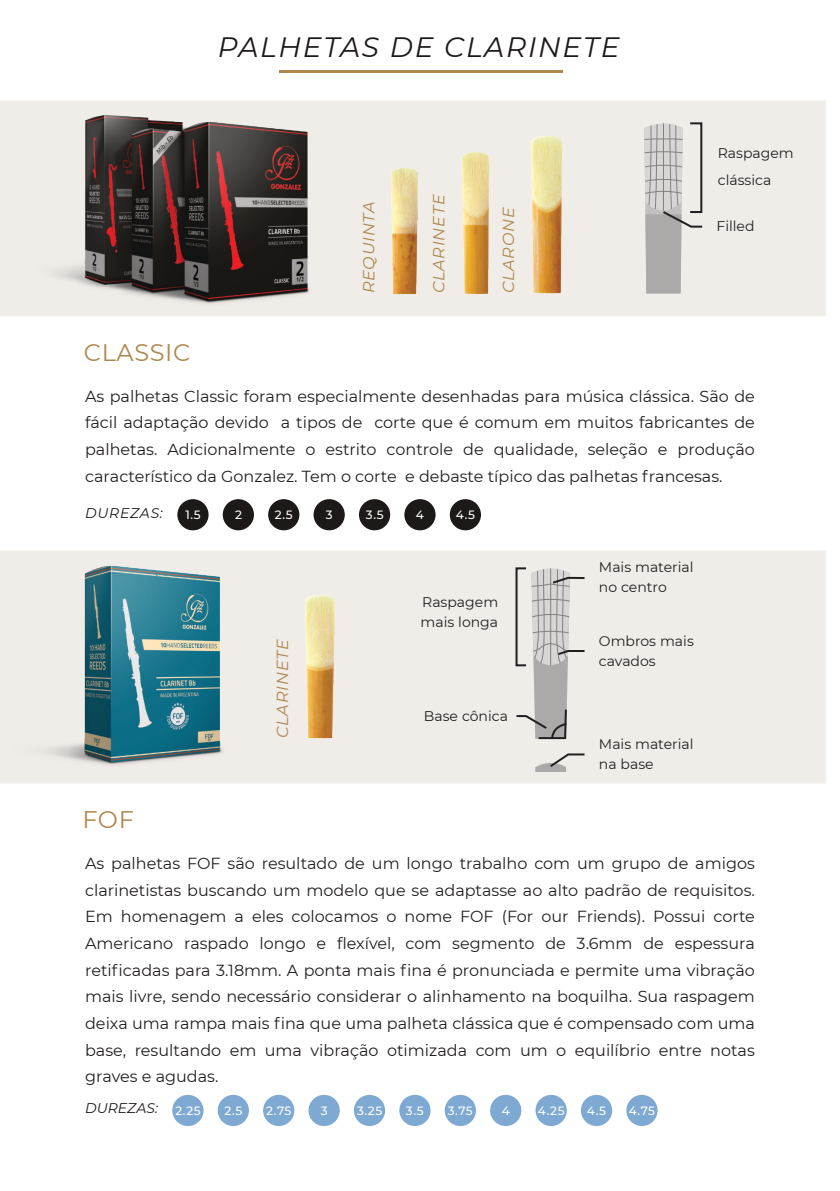
<style>
.page{position:relative;width:840px;height:1191px;background:#fff}
.page>*{position:absolute;margin:0;border:0;box-sizing:border-box;transform-origin:0 0}
.t1{font:italic 28px "Montserrat";letter-spacing:.06em;color:#1d1918}
.t2{font:24px "Montserrat";letter-spacing:.025em;color:#af864b}
.t3{font:16px/26.6px "Montserrat";color:#231f20;text-align:justify}
.t4{font:italic 16px "Montserrat";letter-spacing:.05em;color:#af864b}
.t5{font:14px/20px "Montserrat";color:#231f20}
.t6{font:italic 14px "Montserrat";color:#1d1918}
.t7{font:italic 14px "Montserrat";letter-spacing:.05em;color:#1d1918}
.t8{font:500 12px "Montserrat";letter-spacing:.03em;color:#fff}
</style>
<div class="page">
<div style="left:0;top:550px;width:825px;height:233px;background:#f0ece8"></div>
<div style="left:172px;top:1094px;width:31px;height:32px;background:#7ea9d2;border-radius:50%"></div>
<div style="left:217px;top:1094px;width:32px;height:32px;background:#7ea9d2;border-radius:50%"></div>
<div style="left:263px;top:1094px;width:31px;height:32px;background:#7ea9d2;border-radius:50%"></div>
<div style="left:308px;top:1094px;width:31px;height:32px;background:#7ea9d2;border-radius:50%"></div>
<div style="left:354px;top:1094px;width:31px;height:32px;background:#7ea9d2;border-radius:50%"></div>
<div style="left:399px;top:1094px;width:31px;height:32px;background:#7ea9d2;border-radius:50%"></div>
<div style="left:444px;top:1094px;width:31px;height:32px;background:#7ea9d2;border-radius:50%"></div>
<div style="left:490px;top:1094px;width:31px;height:32px;background:#7ea9d2;border-radius:50%"></div>
<div style="left:535px;top:1094px;width:31px;height:32px;background:#7ea9d2;border-radius:50%"></div>
<div style="left:580px;top:1094px;width:31px;height:32px;background:#7ea9d2;border-radius:50%"></div>
<div style="left:626px;top:1094px;width:31px;height:32px;background:#7ea9d2;border-radius:50%"></div>
<img style="left:10px;top:565px;width:217px;height:204px">
<img style="left:304px;top:595px;width:31px;height:144px">
<svg style="left:535px;top:752px;width:51px;height:20px"></svg>
<svg style="left:514px;top:567px;width:72px;height:173px;background:#cdcac7"></svg>
<div style="left:0;top:101px;width:825px;height:215px;background:#f0ece8"></div>
<div style="left:177px;top:499px;width:31px;height:31px;background:#1d1918;border-radius:50%"></div>
<div style="left:223px;top:499px;width:31px;height:31px;background:#1d1918;border-radius:50%"></div>
<div style="left:268px;top:499px;width:31px;height:31px;background:#1d1918;border-radius:50%"></div>
<div style="left:313px;top:499px;width:31px;height:31px;background:#1d1918;border-radius:50%"></div>
<div style="left:359px;top:499px;width:31px;height:31px;background:#1d1918;border-radius:50%"></div>
<div style="left:404px;top:499px;width:31px;height:31px;background:#1d1918;border-radius:50%"></div>
<div style="left:449px;top:499px;width:31px;height:31px;background:#1d1918;border-radius:50%"></div>
<img style="left:36px;top:101px;width:278px;height:206px">
<img style="left:391px;top:168px;width:27px;height:127px">
<img style="left:461px;top:151px;width:28px;height:143px">
<img style="left:530px;top:135px;width:32px;height:159px">
<svg style="left:643px;top:122px;width:60px;height:171px;background:#c9c7c4"></svg>
<hr style="left:279px;top:70px;width:283px;height:2px;background:#af864b">
<h1 class="t1" style="left:218px;top:30px;width:403px">PALHETAS DE CLARINETE</h1>
<h2 class="t2" style="left:84px;top:338px;width:108px">CLASSIC</h2>
<p class="t4" style="left:359px;top:293px;width:94px;rotate:-90deg">REQUINTA</p>
<p class="t4" style="left:428px;top:293px;width:101px;rotate:-90deg">CLARINETE</p>
<p class="t4" style="left:498px;top:293px;width:88px;rotate:-90deg">CLARONE</p>
<p class="t5" style="left:717px;top:140px;width:77px;line-height:26.6px">Raspagem clássica</p>
<p class="t5" style="left:716px;top:216px;width:39px">Filled</p>
<p class="t3" style="left:85px;top:383px;width:671px">As palhetas Classic foram especialmente desenhadas para música clássica. São de fácil adaptação devido a tipos de corte que é comum em muitos fabricantes de palhetas. Adicionalmente o estrito controle de qualidade, seleção e produção característico da Gonzalez. Tem o corte e debaste típico das palhetas francesas.</p>
<p class="t7" style="left:85px;top:504px;width:79px">DUREZAS:</p>
<p class="t8" style="left:185px;top:507px;width:17px">1.5</p>
<p class="t8" style="left:235px;top:507px;width:8px">2</p>
<p class="t8" style="left:275px;top:507px;width:19px">2.5</p>
<p class="t8" style="left:326px;top:507px;width:8px">3</p>
<p class="t8" style="left:366px;top:507px;width:19px">3.5</p>
<p class="t8" style="left:415px;top:507px;width:10px">4</p>
<p class="t8" style="left:455px;top:507px;width:21px">4.5</p>
<h2 class="t2" style="left:82px;top:805px;width:53px">FOF</h2>
<p class="t4" style="left:272px;top:738px;width:101px;rotate:-90deg">CLARINETE</p>
<p class="t5" style="left:420px;top:592px;width:79px">Raspagem mais longa</p>
<p class="t5" style="left:423px;top:706px;width:85px">Base cônica</p>
<p class="t5" style="left:598px;top:557px;width:96px">Mais material no centro</p>
<p class="t5" style="left:598px;top:630px;width:96px">Ombros mais cavados</p>
<p class="t5" style="left:598px;top:734px;width:96px">Mais material na base</p>
<p class="t3" style="left:85px;top:850px;width:671px">As palhetas FOF são resultado de um longo trabalho com um grupo de amigos clarinetistas buscando um modelo que se adaptasse ao alto padrão de requisitos.<br>Em homenagem a eles colocamos o nome FOF (For our Friends). Possui corte Americano raspado longo e flexível, com segmento de 3.6mm de espessura retificadas para 3.18mm. A ponta mais fina é pronunciada e permite uma vibração mais livre, sendo necessário considerar o alinhamento na boquilha. Sua raspagem deixa uma rampa mais fina que uma palheta clássica que é compensado com uma base, resultando em uma vibração otimizada com um o equilíbrio entre notas graves e agudas.</p>
<p class="t6" style="left:85px;top:1100px;width:117px">DUREZAS: <sub>2.25</sub></p>
<p class="t8" style="left:224px;top:1103px;width:19px">2.5</p>
<p class="t8" style="left:266px;top:1102px;width:27px">2.75</p>
<p class="t8" style="left:321px;top:1103px;width:8px">3</p>
<p class="t8" style="left:357px;top:1103px;width:27px">3.25</p>
<p class="t8" style="left:405px;top:1103px;width:19px">3.5</p>
<p class="t8" style="left:447px;top:1103px;width:27px">3.75</p>
<p class="t8" style="left:501px;top:1103px;width:10px">4</p>
<p class="t8" style="left:537px;top:1103px;width:28px">4.25</p>
<p class="t8" style="left:586px;top:1103px;width:21px">4.5</p>
<p class="t8" style="left:628px;top:1103px;width:28px">4.75</p>
</div>
